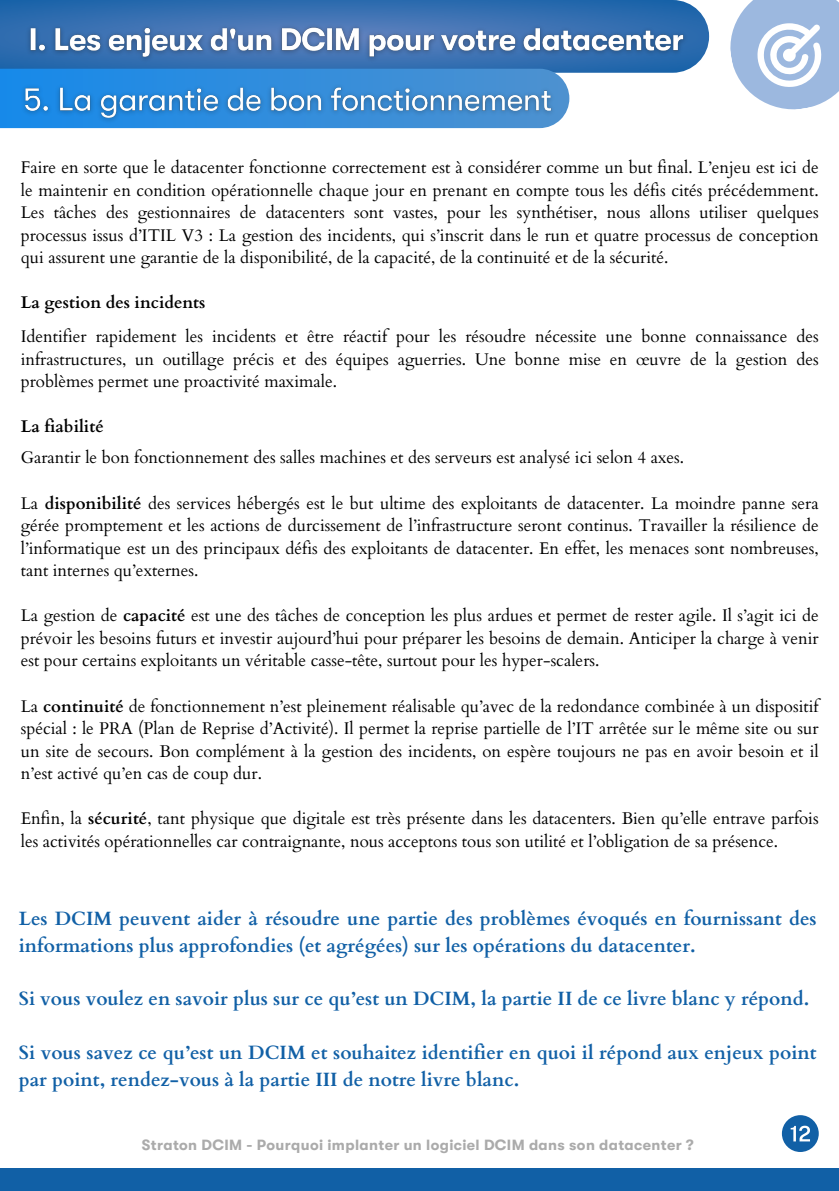
<style>
.page{position:relative;width:839px;height:1191px;background:#fff}
.page>*{position:absolute;margin:0;border:0;box-sizing:border-box;transform-origin:0 0}
.t1{font:700 19.2px/26.8px "Cardo";color:#1160a6}
.t2{font:17px/22.6px "Cardo";color:#000;text-align:justify}
.t3{font:700 17px "Cardo";color:#000}
.t4{font:700 14.8px "GT Walsheim Pro";letter-spacing:.025em;color:#ababab}
.s1{font-weight:700}
</style>
<div class="page">
<svg style="left:0;top:0;width:709px;height:73px;background:#3370b1"></svg>
<svg style="left:0;top:69px;width:569px;height:59px;background:#3690de"></svg>
<div style="left:0;top:1168px;width:838px;height:23px;background:#1160a6"></div>
<img style="left:21px;top:18px;width:672px;height:47px">
<img style="left:16px;top:79px;width:543px;height:50px">
<svg style="left:781px;top:1115px;width:37px;height:37px"></svg>
<svg style="left:730px;top:0;width:108px;height:110px"></svg>
<p class="t2" style="left:21px;top:157px;width:799px">Faire en sorte que le datacenter fonctionne correctement est à considérer comme un but final. L’enjeu est ici de le maintenir en condition opérationnelle chaque jour en prenant en compte tous les défis cités précédemment.<br>Les tâches des gestionnaires de datacenters sont vastes, pour les synthétiser, nous allons utiliser quelques processus issus d’ITIL V3 : La gestion des incidents, qui s’inscrit dans le run et quatre processus de conception qui assurent une garantie de la disponibilité, de la capacité, de la continuité et de la sécurité.</p>
<p class="t3" style="left:21px;top:292px;width:186px">La gestion des incidents</p>
<p class="t2" style="left:21px;top:326px;width:799px">Identifier rapidement les incidents et être réactif pour les résoudre nécessite une bonne connaissance des infrastructures, un outillage précis et des équipes aguerries. Une bonne mise en œuvre de la gestion des problèmes permet une proactivité maximale.</p>
<p class="t3" style="left:21px;top:416px;width:84px">La fiabilité</p>
<p class="t2" style="left:21px;top:447px;width:664px">Garantir le bon fonctionnement des salles machines et des serveurs est analysé ici selon 4 axes.</p>
<p class="t2" style="left:21px;top:492px;width:799px">La <span class="s1">disponibilité</span> des services hébergés est le but ultime des exploitants de datacenter. La moindre panne sera gérée promptement et les actions de durcissement de l’infrastructure seront continus. Travailler la résilience de l’informatique est un des principaux défis des exploitants de datacenter. En effet, les menaces sont nombreuses, tant internes qu’externes.</p>
<p class="t2" style="left:21px;top:605px;width:799px">La gestion de <span class="s1">capacité</span> est une des tâches de conception les plus ardues et permet de rester agile. Il s’agit ici de prévoir les besoins futurs et investir aujourd’hui pour préparer les besoins de demain. Anticiper la charge à venir est pour certains exploitants un véritable casse-tête, surtout pour les hyper-scalers.</p>
<p class="t2" style="left:21px;top:695px;width:799px">La <span class="s1">continuité</span> de fonctionnement n’est pleinement réalisable qu’avec de la redondance combinée à un dispositif spécial : le PRA (Plan de Reprise d’Activité). Il permet la reprise partielle de l’IT arrêtée sur le même site ou sur un site de secours. Bon complément à la gestion des incidents, on espère toujours ne pas en avoir besoin et il n’est activé qu’en cas de coup dur.</p>
<p class="t2" style="left:21px;top:808px;width:799px">Enfin, la <span class="s1">sécurité</span>, tant physique que digitale est très présente dans les datacenters. Bien qu’elle entrave parfois les activités opérationnelles car contraignante, nous acceptons tous son utilité et l’obligation de sa présence.</p>
<p class="t1" style="left:19px;top:906px;width:799px">Les DCIM peuvent aider à résoudre une partie des problèmes évoqués en fournissant des informations plus approfondies (et agrégées) sur les opérations du datacenter.</p>
<p class="t1" style="left:19px;top:986px;width:792px">Si vous voulez en savoir plus sur ce qu’est un DCIM, la partie II de ce livre blanc y répond.</p>
<p class="t1" style="left:19px;top:1040px;width:799px">Si vous savez ce qu’est un DCIM et souhaitez identifier en quoi il répond aux enjeux point par point, rendez-vous à la partie III de notre livre blanc.</p>
<p class="t4" style="left:142px;top:1137px;width:553px">Straton DCIM - Pourquoi implanter un logiciel DCIM dans son datacenter ?</p>
</div>
